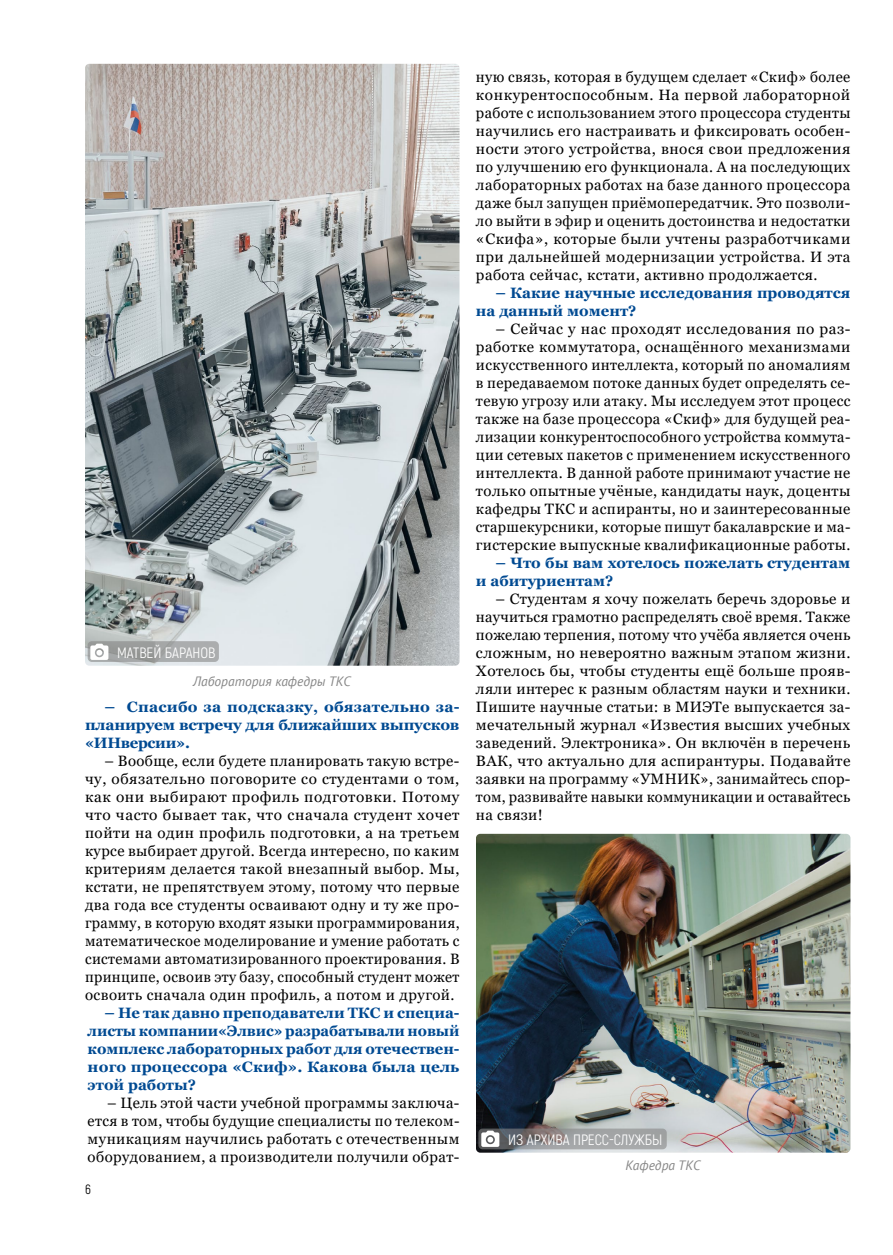
<style>
.page{position:relative;width:893px;height:1255px;background:#fff}
.page>*{position:absolute;margin:0;border:0;box-sizing:border-box;transform-origin:0 0}
.t1{font:15px/18px "Georgia";letter-spacing:.03em;color:#000;text-align:justify}
.t2{font:700 15px/18px "Georgia";color:#004a92;text-align:justify}
.t3{font:15px "Akrobat";color:#fff}
.t4{font:italic 13.5px "PT Sans";color:#878787}
.t5{font:13.5px "Akrobat";color:#000}
</style>
<div class="page">
<img style="left:476px;top:833px;width:374px;height:319px">
<svg style="left:478px;top:1128px;width:189px;height:21px;background:#909092"></svg>
<svg style="left:481px;top:1130px;width:18px;height:16px"></svg>
<img style="left:85px;top:64px;width:374px;height:601px">
<svg style="left:88px;top:641px;width:131px;height:21px;background:#a3a5a5"></svg>
<svg style="left:90px;top:643px;width:18px;height:17px"></svg>
<p class="t3" style="left:117px;top:643px;width:100px">МАТВЕЙ БАРАНОВ</p>
<p class="t4" style="left:193px;top:673px;width:159px">Лаборатория кафедры ТКС</p>
<p class="t2" style="left:85px;top:698px;width:376px;text-indent:20px">– Спасибо за подсказку, обязательно за&shy;планируем встречу для ближайших выпусков «ИНверсии».</p>
<p class="t1" style="left:85px;top:752px;width:376px;text-indent:20px">– Вообще, если будете планировать такую встре&shy;чу, обязательно поговорите со студентами о том, как они выбирают профиль подготовки. Потому что часто бывает так, что сначала студент хочет пойти на один профиль подготовки, а на третьем курсе выбирает другой. Всегда интересно, по каким критериям делается такой внезапный выбор. Мы, кстати, не препятствуем этому, потому что первые два года все студенты осваивают одну и ту же про&shy;грамму, в которую входят языки программирования, математическое моделирование и умение работать с системами автоматизированного проектирования. В принципе, освоив эту базу, способный студент может освоить сначала один профиль, а потом и другой.</p>
<p class="t2" style="left:88px;top:1004px;width:373px;text-indent:17px">– Не так давно преподаватели ТКС и специа&shy;листы компании«Элвис» разрабатывали новый комплекс лабораторных работ для отечествен&shy;ного процессора «Скиф». Какова была цель этой работы?</p>
<p class="t1" style="left:88px;top:1094px;width:373px;text-indent:20px">– Цель этой части учебной программы заключа&shy;ется в том, чтобы будущие специалисты по телеком&shy;муникациям научились работать с отечественным оборудованием, а производители получили обрат-</p>
<p class="t5" style="left:85px;top:1181px;width:7px">6</p>
<p class="t1" style="left:476px;top:68px;width:376px">ную связь, которая в будущем сделает «Скиф» более конкурентоспособным. На первой лабораторной работе с использованием этого процессора студенты научились его настраивать и фиксировать особен&shy;ности этого устройства, внося свои предложения по улучшению его функционала. А на последующих лабораторных работах на базе данного процессора даже был запущен приёмопередатчик. Это позволи&shy;ло выйти в эфир и оценить достоинства и недостатки «Скифа», которые были учтены разработчиками при дальнейшей модернизации устройства. И эта работа сейчас, кстати, активно продолжается.</p>
<p class="t2" style="left:476px;top:284px;width:376px;text-indent:20px">– Какие научные исследования проводятся на данный момент?</p>
<p class="t1" style="left:476px;top:320px;width:376px;text-indent:20px">– Сейчас у нас проходят исследования по раз&shy;работке коммутатора, оснащённого механизмами искусственного интеллекта, который по аномалиям в передаваемом потоке данных будет определять се&shy;тевую угрозу или атаку. Мы исследуем этот процесс также на базе процессора «Скиф» для будущей реа&shy;лизации конкурентоспособного устройства коммута&shy;ции сетевых пакетов с применением искусственного интеллекта. В данной работе принимают участие не только опытные учёные, кандидаты наук, доценты кафедры ТКС и аспиранты, но и заинтересованные старшекурсники, которые пишут бакалаврские и ма&shy;гистерские выпускные квалификационные работы.</p>
<p class="t2" style="left:476px;top:554px;width:376px;text-indent:20px">– Что бы вам хотелось пожелать студентам и абитуриентам?</p>
<p class="t1" style="left:476px;top:590px;width:376px;text-indent:20px">– Студентам я хочу пожелать беречь здоровье и научиться грамотно распределять своё время. Также пожелаю терпения, потому что учёба является очень сложным, но невероятно важным этапом жизни.<br>Хотелось бы, чтобы студенты ещё больше прояв&shy;ляли интерес к разным областям науки и техники.<br>Пишите научные статьи: в МИЭТе выпускается за&shy;мечательный журнал «Известия высших учебных заведений. Электроника». Он включён в перечень ВАК, что актуально для аспирантуры. Подавайте заявки на программу «УМНИК», занимайтесь спор&shy;том, развивайте навыки коммуникации и оставайтесь на связи!</p>
<p class="t3" style="left:508px;top:1130px;width:156px">ИЗ АРХИВА ПРЕСС-СЛУЖБЫ</p>
<p class="t4" style="left:625px;top:1156px;width:76px">Кафедра ТКС</p>
</div>
